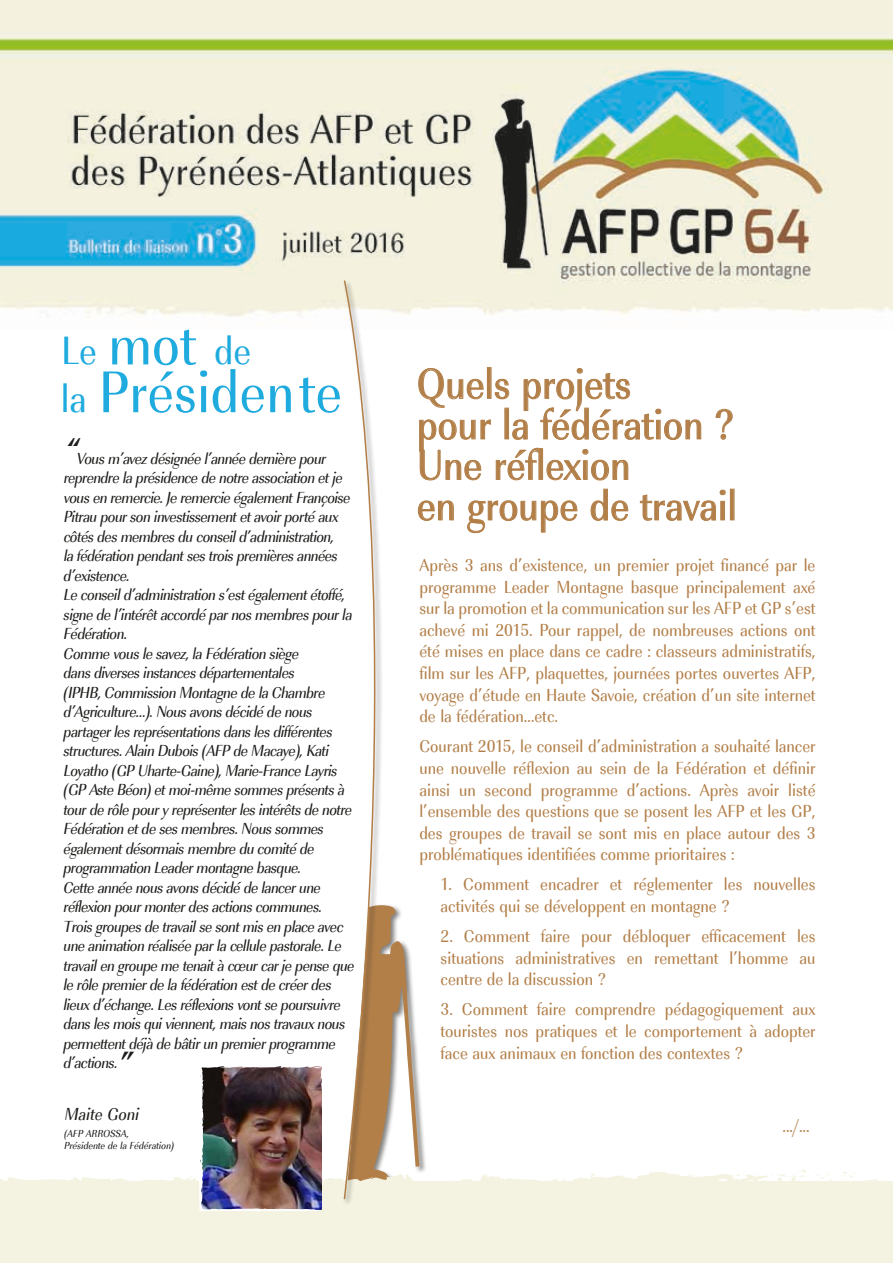
<style>
.page{position:relative;width:893px;height:1263px;background:#fff}
.page>*{position:absolute;margin:0;border:0;box-sizing:border-box;transform-origin:0 0}
.t1{font:61.05px "Imperial Std Nr";color:#20abdf}
.t2{font:43.5px/40.5px "Imperial Std Nr";color:#b27f49}
.t3{font:40.65px "Imperial Std Nr";color:#20abdf}
.t4{font:18px/21.6px "Imperial Std Nr";color:#b27f49;text-align:justify}
.t5{font:italic 18px "Imperial Std Nr";color:#1d1d1b}
.t6{font:italic 16.5px/19.5px "Imperial Std Nr";letter-spacing:-.03em;color:#1d1d1b}
.t7{font:italic 10.5px/12.6px "Imperial Std Nr";color:#1d1d1b}
.s1{font-size:61.05px}
.s2{font-size:40.65px}
.s3{font-size:36px}
</style>
<div class="page">
<img style="left:0;top:0;width:893px;height:318px">
<div style="left:0;top:1181px;width:893px;height:82px;background:#f4f3e1"></div>
<svg style="left:864px;top:1179px;width:21px;height:2px"></svg>
<svg style="left:843px;top:1171px;width:12px;height:7px"></svg>
<svg style="left:343px;top:279px;width:69px;height:626px"></svg>
<svg style="left:0;top:905px;width:832px;height:306px"></svg>
<div style="left:487px;top:367px;width:4px;height:32px;border:1px solid #b27f49"></div>
<svg style="left:715px;top:409px;width:18px;height:31px"></svg>
<svg style="left:418px;top:368px;width:283px;height:113px"></svg>
<svg style="left:418px;top:500px;width:36px;height:21px"></svg>
<svg style="left:467px;top:500px;width:111px;height:33px"></svg>
<svg style="left:590px;top:488px;width:38px;height:33px"></svg>
<svg style="left:640px;top:489px;width:86px;height:32px"></svg>
<div style="left:730px;top:489px;width:4px;height:31px;border:1px solid #b27f49"></div>
<h3 class="t3" style="left:61px;top:327px;width:192px">Le <span class="s1">mot</span> de</h3>
<h1 class="t1" style="left:61px;top:356px;width:283px"><span class="s2">la</span> Présidente</h1>
<p class="t6" style="left:63px;top:449px;width:296px"><span class="s3">“</span>Vousm’avezdésignéel’annéedernièrepour reprendrelaprésidencedenotreassociationetje vousenremercie.JeremercieégalementFrançoise Pitraupoursoninvestissementetavoirportéaux côtésdesmembresduconseild’administration, lafédérationpendantsestroispremièresannées d’existence.<br>Leconseild’administrations’estégalementétoffé, signedel’intérêtaccordéparnosmembrespourla Fédération.<br>Commevouslesavez,laFédérationsiège dansdiversesinstancesdépartementales (IPHB,CommissionMontagnedelaChambre d’Agriculture…).Nousavonsdécidédenous partagerlesreprésentationsdanslesdifférentes structures.AlainDubois(AFP deMacaye),Kati Loyatho(GP Uharte-Gaine),Marie-FranceLayris (GP AsteBéon)etmoi-mêmesommesprésentsà tourderôlepoury représenterlesintérêtsdenotre Fédérationetdesesmembres.Noussommes égalementdésormaismembreducomitéde programmationLeadermontagnebasque.<br>Cetteannéenousavonsdécidédelancerune réflexionpourmonterdesactionscommunes.<br>Troisgroupesdetravailsesontmisenplaceavec uneanimationréaliséeparlacellulepastorale.Le travailengroupemetenaitàcœurcarjepenseque lerôlepremierdelafédérationestdecréerdes lieuxd’échange.Lesréflexionsvontsepoursuivre danslesmoisquiviennent,maisnostravauxnous permettentdéjàdebâtirunpremierprogramme d’actions.<span class="s3">”</span></p>
<p class="t5" style="left:64px;top:1103px;width:80px">Maite Goni</p>
<p class="t7" style="left:64px;top:1127px;width:114px">(AFP ARROSSA,<br>Présidente de la Fédération)</p>
<h2 class="t2" style="left:417px;top:365px;width:322px">Quels projets<br>pour la fédération ?<br>Une réflexion<br>en groupe de travail</h2>
<p class="t4" style="left:419px;top:555px;width:398px">Après 3 ans d’existence, un premier projet financé par le programme Leader Montagne basque principalement axé sur la promotion et la communication sur les AFP et GP s’est achevé mi 2015. Pour rappel, de nombreuses actions ont été mises en place dans ce cadre : classeurs administratifs, film sur les AFP, plaquettes, journées portes ouvertes AFP, voyage d’étude en Haute Savoie, création d’un site internet de la fédération…etc.</p>
<p class="t4" style="left:419px;top:736px;width:398px">Courant 2015, le conseil d’administration a souhaité lancer une nouvelle réflexion au sein de la Fédération et définir ainsi un second programme d’actions. Après avoir listé l’ensemble des questions que se posent les AFP et les GP, des groupes de travail se sont mis en place autour des 3 problématiques identifiées comme prioritaires :</p>
<p class="t4" style="left:441px;top:874px;width:376px">1. Comment encadrer et réglementer les nouvelles activités qui se développent en montagne ?</p>
<p class="t4" style="left:441px;top:926px;width:376px">2. Comment faire pour débloquer efficacement les situations administratives en remettant l’homme au centre de la discussion ?</p>
<p class="t4" style="left:441px;top:999px;width:376px">3. Comment faire comprendre pédagogiquement aux touristes nos pratiques et le comportement à adopter face aux animaux en fonction des contextes ?</p>
<p class="t4" style="left:782px;top:1116px;width:29px">.../...</p>
</div>
